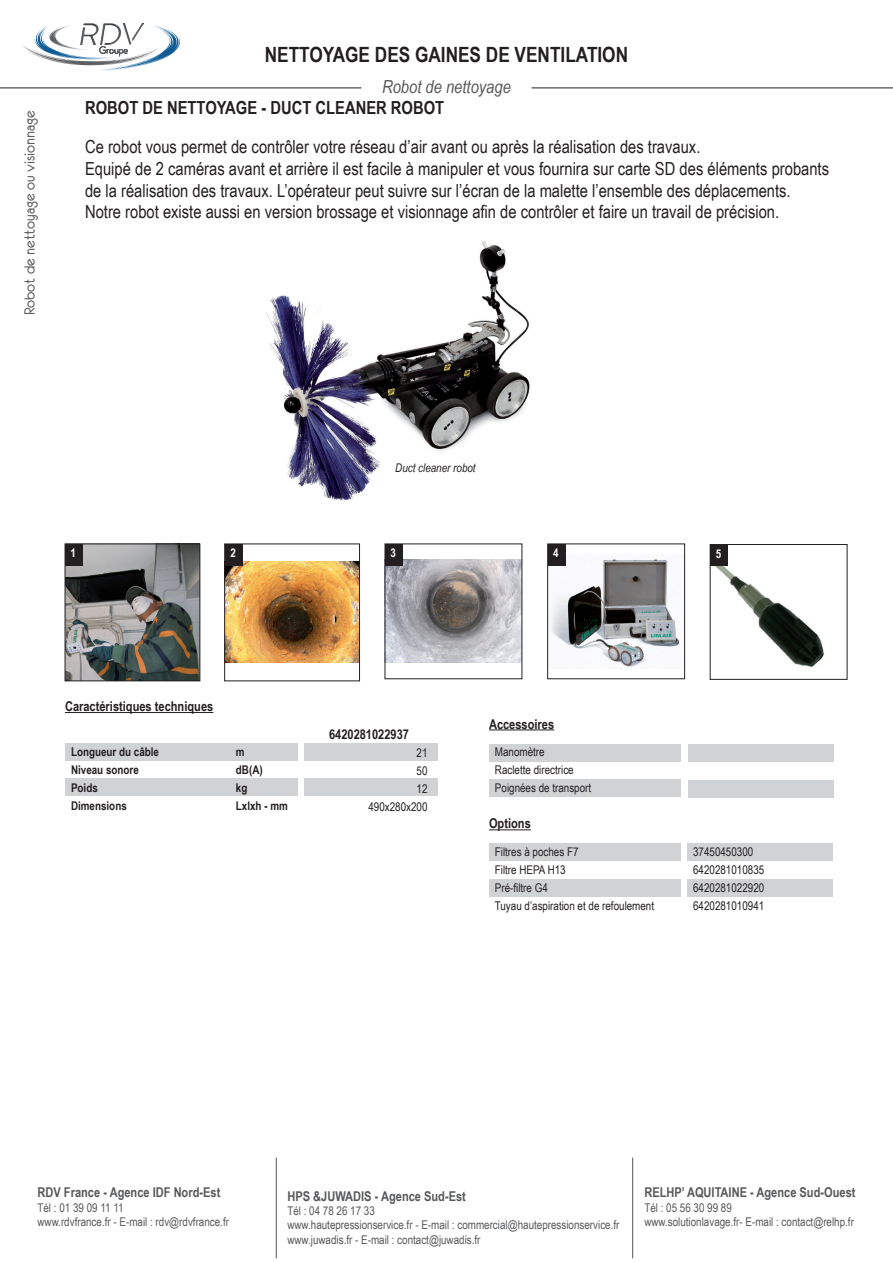
<style>
.page{position:relative;width:893px;height:1263px;background:#fff}
.page>*{position:absolute;margin:0;border:0;box-sizing:border-box;transform-origin:0 0}
.t1{font:700 21px "Arial Narrow";color:#231f20}
.t2{font:18px/21.6px "Arial Narrow";color:#231f20}
.t3{font:700 18px "Arial Narrow";color:#231f20}
.t4{font:italic 18px "Arial Narrow";color:#57585a}
.t5{font:16.5px "Eurofurenceregular";color:#57585a}
.t6{font:700 13.5px "Arial Narrow";color:#57585a}
.t7{font:700 13.5px "Arial Narrow";color:#231f20}
.t8{font:12px/14.4px "Arial Narrow";color:#57585a}
.t9{font:12px/18px "Arial Narrow";color:#231f20}
.t10{font:700 12px/18px "Arial Narrow";color:#231f20}
.t11{font:italic 12px "Arial Narrow";color:#231f20}
.t12{font:700 12px "Arial Narrow";color:#fff}
</style>
<div class="page">
<hr style="left:0;top:88px;width:361px;height:1px;background:#231f20">
<hr style="left:531px;top:88px;width:362px;height:1px;background:#231f20">
<div style="left:489px;top:744px;width:191px;height:17px;background:#d1d2d4"></div>
<div style="left:489px;top:780px;width:191px;height:17px;background:#d1d2d4"></div>
<hr style="left:489px;top:729px;width:65px;height:1px;background:#231f20">
<div style="left:688px;top:744px;width:145px;height:17px;background:#d1d2d4"></div>
<div style="left:688px;top:780px;width:145px;height:17px;background:#d1d2d4"></div>
<img style="left:387px;top:560px;width:133px;height:103px">
<img style="left:226px;top:562px;width:132px;height:101px">
<div style="left:224px;top:544px;width:136px;height:137px;border:1px solid #231f20"></div>
<img style="left:67px;top:546px;width:131px;height:133px">
<div style="left:65px;top:544px;width:135px;height:137px;border:1px solid #231f20"></div>
<div style="left:65px;top:544px;width:17px;height:21px;background:#231f20"></div>
<div style="left:385px;top:544px;width:17px;height:21px;background:#231f20"></div>
<div style="left:225px;top:544px;width:17px;height:21px;background:#231f20"></div>
<div style="left:65px;top:744px;width:233px;height:17px;background:#d1d2d4"></div>
<div style="left:65px;top:779px;width:233px;height:17px;background:#d1d2d4"></div>
<hr style="left:65px;top:712px;width:148px;height:1px;background:#231f20">
<div style="left:304px;top:744px;width:134px;height:17px;background:#d1d2d4"></div>
<div style="left:304px;top:779px;width:134px;height:17px;background:#d1d2d4"></div>
<img style="left:549px;top:555px;width:131px;height:112px">
<div style="left:547px;top:544px;width:138px;height:135px;border:1px solid #231f20"></div>
<div style="left:548px;top:544px;width:17px;height:21px;background:#231f20"></div>
<img style="left:715px;top:546px;width:109px;height:121px">
<div style="left:710px;top:544px;width:17px;height:22px;background:#231f20"></div>
<div style="left:489px;top:844px;width:191px;height:17px;background:#d1d2d4"></div>
<div style="left:489px;top:879px;width:191px;height:17px;background:#d1d2d4"></div>
<hr style="left:489px;top:829px;width:42px;height:1px;background:#231f20">
<div style="left:687px;top:844px;width:146px;height:17px;background:#d1d2d4"></div>
<div style="left:687px;top:879px;width:146px;height:17px;background:#d1d2d4"></div>
<img style="left:266px;top:241px;width:264px;height:260px">
<hr style="left:276px;top:1158px;width:1px;height:100px;background:#57585a">
<hr style="left:632px;top:1158px;width:1px;height:100px;background:#57585a">
<img style="left:83px;top:24px;width:61px;height:1px">
<svg style="left:23px;top:25px;width:157px;height:46px"></svg>
<p class="t1" style="left:265px;top:39px;width:365px">NETTOYAGE DES GAINES DE VENTILATION</p>
<p class="t5" style="left:21px;top:315px;width:206px;rotate:-90deg">Robot de nettoyage ou visionnage</p>
<p class="t4" style="left:382px;top:74px;width:130px">Robot de nettoyage</p>
<p class="t3" style="left:85px;top:94px;width:361px">ROBOT DE NETTOYAGE - DUCT CLEANER ROBOT</p>
<p class="t2" style="left:85px;top:136px;width:745px">Ce robot vous permet de contrôler votre réseau d’air avant ou après la réalisation des travaux.<br>Equipé de 2 caméras avant et arrière il est facile à manipuler et vous fournira sur carte SD des éléments probants de la réalisation des travaux. L’opérateur peut suivre sur l’écran de la malette l’ensemble des déplacements.<br>Notre robot existe aussi en version brossage et visionnage afin de contrôler et faire un travail de précision.</p>
<p class="t11" style="left:395px;top:459px;width:82px">Duct cleaner robot</p>
<p class="t12" style="left:70px;top:544px;width:7px">1</p>
<p class="t12" style="left:230px;top:544px;width:7px">2</p>
<p class="t12" style="left:391px;top:544px;width:7px">3</p>
<p class="t12" style="left:553px;top:544px;width:7px">4</p>
<p class="t12" style="left:716px;top:544px;width:7px">5</p>
<p class="t7" style="left:65px;top:696px;width:150px">Caractéristiques techniques</p>
<p class="t10" style="left:71px;top:742px;width:90px">Longueur du câble<br>Niveau sonore<br>Poids<br>Dimensions</p>
<p class="t10" style="left:236px;top:742px;width:53px">m<br>dB(A)<br>kg<br>Lxlxh - mm</p>
<p class="t7" style="left:329px;top:724px;width:82px">6420281022937</p>
<p class="t9" style="left:368px;top:743px;width:61px;text-align:right">21<br>50<br>12<br>490x280x200</p>
<p class="t7" style="left:489px;top:713px;width:67px">Accessoires</p>
<p class="t9" style="left:495px;top:742px;width:98px">Manomètre<br>Raclette directrice<br>Poignées de transport</p>
<p class="t7" style="left:489px;top:813px;width:43px">Options</p>
<p class="t9" style="left:495px;top:842px;width:161px">Filtres à poches F7<br>Filtre HEPA H13<br>Pré-filtre G4<br>Tuyau d’aspiration et de refoulement</p>
<p class="t9" style="left:693px;top:842px;width:73px">37450450300<br>6420281010835<br>6420281022920<br>6420281010941</p>
<p class="t6" style="left:37px;top:1182px;width:184px">RDV France - Agence IDF Nord-Est</p>
<p class="t8" style="left:37px;top:1200px;width:193px">Tél : 01 39 09 11 11<br>www.rdvfrance.fr - E-mail : rdv@rdvfrance.fr</p>
<p class="t6" style="left:287px;top:1185px;width:180px">HPS &amp;JUWADIS - Agence Sud-Est</p>
<p class="t8" style="left:287px;top:1203px;width:334px">Tél : 04 78 26 17 33<br>www.hautepressionservice.fr - E-mail : commercial@hautepressionservice.fr www.juwadis.fr - E-mail : contact@juwadis.fr</p>
<p class="t6" style="left:644px;top:1182px;width:213px">RELHP’ AQUITAINE - Agence Sud-Ouest</p>
<p class="t8" style="left:644px;top:1200px;width:211px">Tél : 05 56 30 99 89<br>www.solutionlavage.fr- E-mail : contact@relhp.fr</p>
</div>
